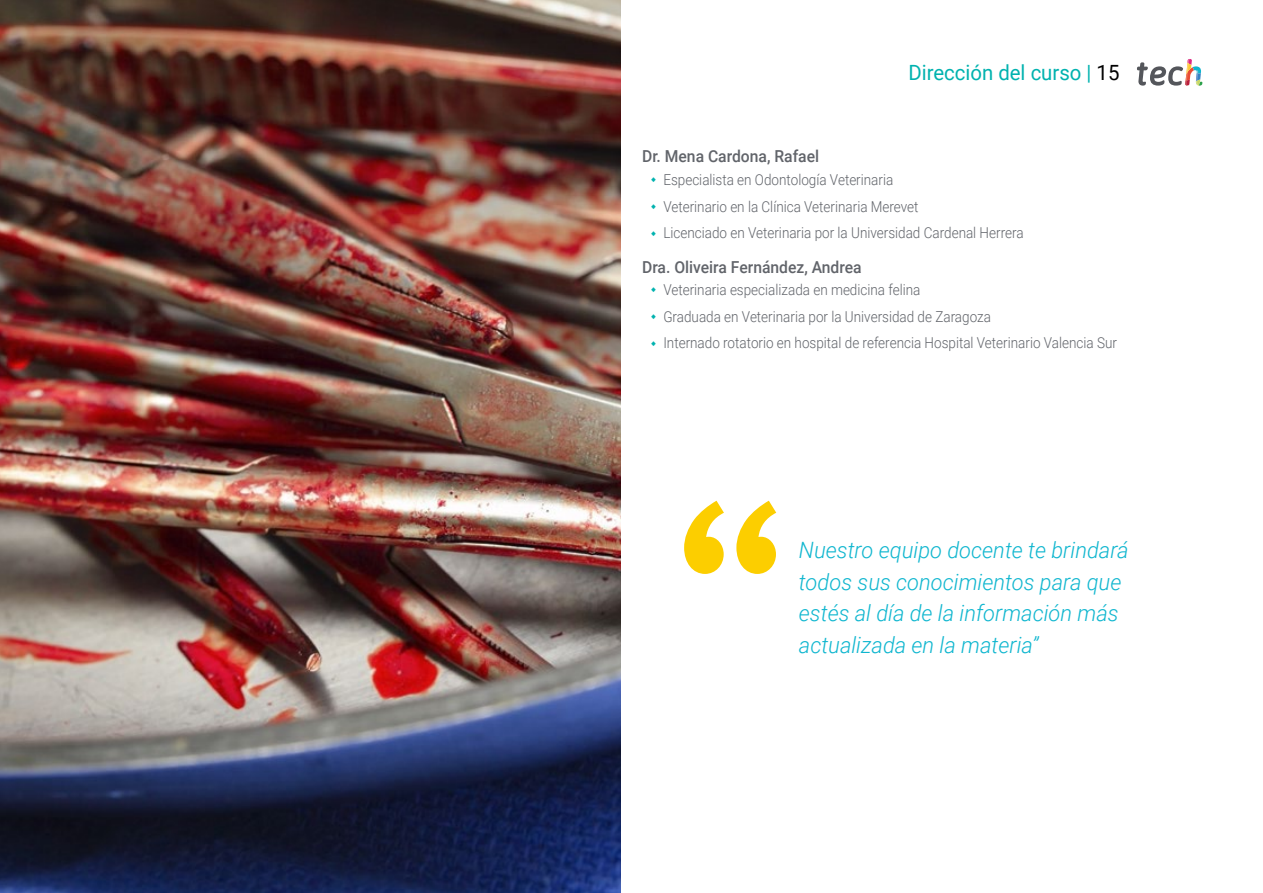
<style>
.page{position:relative;width:1263px;height:893px;background:#fff}
.page>*{position:absolute;margin:0;border:0;box-sizing:border-box;transform-origin:0 0}
.t1{font:italic 300 22.5px/31.5px "Roboto";color:#0fb6cf}
.t2{font:21px "Roboto";color:#00b2af}
.t3{font:500 16.5px "Roboto";color:#61646a;scale:.95 1}
.t4{font:300 15px/26.7px "Roboto";color:#61646a;scale:.9 1}
.s1{color:#000}
</style>
<div class="page">
<img style="left:0;top:0;width:621px;height:893px">
<svg style="left:1137px;top:59px;width:65px;height:27px"></svg>
<svg style="left:684px;top:501px;width:92px;height:73px"></svg>
<h2 class="t2" style="left:908px;top:57px;width:213px">Dirección del curso | <span class="s1">15</span></h2>
<p class="t3" style="left:642px;top:145px;width:188px">Dr. Mena Cardona, Rafael</p>
<p class="t4" style="left:663px;top:166px;width:402px">Especialista en Odontología Veterinaria<br>Veterinario en la Clínica Veterinaria Merevet<br>Licenciado en Veterinaria por la Universidad Cardenal Herrera</p>
<p class="t3" style="left:642px;top:255px;width:233px">Dra. Oliveira Fernández, Andrea</p>
<p class="t4" style="left:663px;top:276px;width:505px">Veterinaria especializada en medicina felina<br>Graduada en Veterinaria por la Universidad de Zaragoza<br>Internado rotatorio en hospital de referencia Hospital Veterinario Valencia Sur</p>
<h1 class="t1" style="left:799px;top:534px;width:331px">Nuestro equipo docente te brindará todos sus conocimientos para que estés al día de la información más actualizada en la materia”</h1>
</div>
